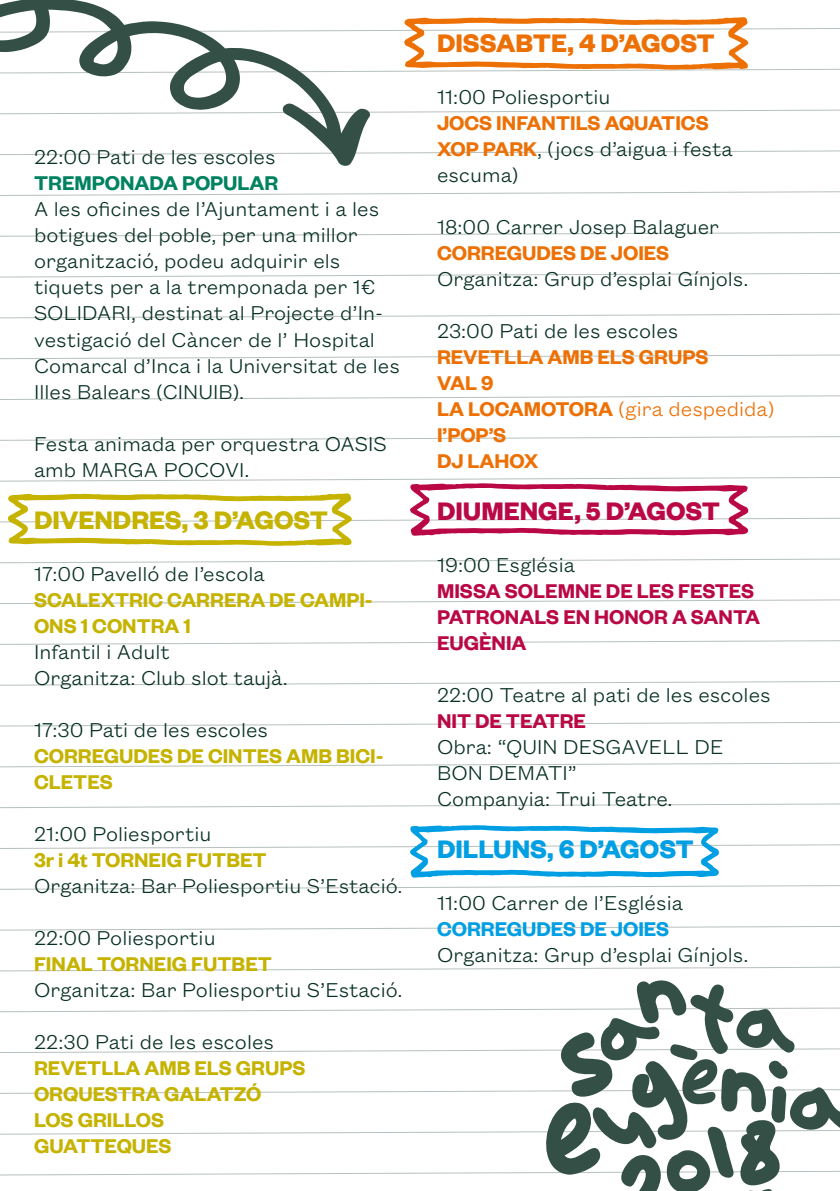
<style>
.page{position:relative;width:840px;height:1191px;background:#fff}
.page>*{position:absolute;margin:0;border:0;box-sizing:border-box;transform-origin:0 0}
.t1{font:700 28px "Founders Grotesk";color:#c5b300}
.t2{font:700 28px "Founders Grotesk";color:#ed7004}
.t3{font:700 28px "Founders Grotesk";color:#b90845}
.t4{font:700 28px "Founders Grotesk";color:#009fe3}
.t5{font:300 22px/26px "Founders Grotesk Text";color:#083025}
.t6{font:600 22px/26px "Founders Grotesk";color:#c5b300}
.t7{font:600 22px/26px "Founders Grotesk";color:#ed7004}
.t8{font:600 22px/26px "Founders Grotesk";color:#b90845}
.t9{font:300 22px "Founders Grotesk Text";color:#ed7004}
.t10{font:600 22px "Founders Grotesk";color:#008261}
.t11{font:600 22px "Founders Grotesk";color:#009fe3}
.s1{font-family:"Founders Grotesk";font-weight:600;color:#ed7004}
.s2{font-family:"Founders Grotesk";font-weight:600}
</style>
<div class="page">
<svg style="left:370px;top:109px;width:469px;height:6px"></svg>
<svg style="left:370px;top:150px;width:469px;height:4px"></svg>
<svg style="left:0;top:191px;width:839px;height:5px"></svg>
<svg style="left:0;top:232px;width:839px;height:5px"></svg>
<svg style="left:0;top:273px;width:839px;height:5px"></svg>
<svg style="left:0;top:313px;width:839px;height:6px"></svg>
<svg style="left:0;top:354px;width:839px;height:6px"></svg>
<svg style="left:0;top:395px;width:839px;height:5px"></svg>
<svg style="left:0;top:436px;width:839px;height:5px"></svg>
<svg style="left:0;top:558px;width:839px;height:6px"></svg>
<svg style="left:0;top:599px;width:839px;height:5px"></svg>
<svg style="left:0;top:640px;width:839px;height:5px"></svg>
<svg style="left:0;top:681px;width:839px;height:5px"></svg>
<svg style="left:0;top:722px;width:839px;height:5px"></svg>
<svg style="left:0;top:762px;width:839px;height:6px"></svg>
<svg style="left:0;top:803px;width:839px;height:6px"></svg>
<svg style="left:0;top:885px;width:839px;height:5px"></svg>
<svg style="left:0;top:926px;width:839px;height:5px"></svg>
<svg style="left:370px;top:17px;width:469px;height:55px"></svg>
<svg style="left:0;top:477px;width:839px;height:69px"></svg>
<svg style="left:0;top:825px;width:839px;height:52px"></svg>
<svg style="left:0;top:0;width:370px;height:166px"></svg>
<svg style="left:0;top:966px;width:839px;height:225px"></svg>
<p class="t5" style="left:34px;top:143px;width:243px">22:00 Pati de les escoles</p>
<p class="t10" style="left:34px;top:169px;width:246px">TREMPONADA POPULAR</p>
<p class="t5" style="left:34px;top:195px;width:367px">A les oficines de l’Ajuntament i a les botigues del poble, per una millor organització, podeu adquirir els tiquets per a la tremponada per 1€ SOLIDARI, destinat al Projecte d’In&shy;vestigació del Càncer de l’ Hospital Comarcal d’Inca i la Universitat de les Illes Balears (CINUIB).</p>
<p class="t5" style="left:34px;top:429px;width:354px">Festa animada per orquestra OASIS amb MARGA POCOVI.</p>
<p class="t1" style="left:34px;top:502px;width:295px">DIVENDRES, 3 D’AGOST</p>
<p class="t5" style="left:34px;top:559px;width:232px">17:00 Pavelló de l’escola</p>
<p class="t6" style="left:34px;top:585px;width:340px">SCALEXTRIC CARRERA DE CAMPI-<br>ONS 1 CONTRA 1</p>
<p class="t5" style="left:34px;top:637px;width:255px">Infantil i Adult<br>Organitza: Club slot taujà.</p>
<p class="t5" style="left:34px;top:715px;width:235px">17:30 Pati de les escoles</p>
<p class="t6" style="left:34px;top:741px;width:351px">CORREGUDES DE CINTES AMB BICI-<br>CLETES</p>
<p class="t5" style="left:34px;top:819px;width:179px">21:00 Poliesportiu</p>
<p class="t6" style="left:34px;top:845px;width:234px">3r i 4t TORNEIG FUTBET</p>
<p class="t5" style="left:34px;top:871px;width:369px">Organitza: Bar Poliesportiu S’Estació.</p>
<p class="t5" style="left:34px;top:923px;width:183px">22:00 Poliesportiu</p>
<p class="t6" style="left:34px;top:949px;width:239px">FINAL TORNEIG FUTBET</p>
<p class="t5" style="left:34px;top:975px;width:369px">Organitza: Bar Poliesportiu S’Estació.</p>
<p class="t5" style="left:34px;top:1027px;width:241px">22:30 Pati de les escoles</p>
<p class="t6" style="left:34px;top:1053px;width:273px">REVETLLA AMB ELS GRUPS<br>ORQUESTRA GALATZÓ<br>LOS GRILLOS<br>GUATTEQUES</p>
<p class="t2" style="left:437px;top:25px;width:279px">DISSABTE, 4 D’AGOST</p>
<p class="t5" style="left:437px;top:82px;width:175px">11:00 Poliesportiu</p>
<p class="t7" style="left:437px;top:109px;width:273px">JOCS INFANTILS AQUATICS</p>
<p class="t5" style="left:437px;top:134px;width:297px"><span class="s1">XOP PARK</span>, (jocs d’aigua i festa escuma)</p>
<p class="t5" style="left:437px;top:212px;width:283px">18:00 Carrer Josep Balaguer</p>
<p class="t7" style="left:437px;top:239px;width:234px">CORREGUDES DE JOIES</p>
<p class="t5" style="left:437px;top:264px;width:313px">Organitza: Grup d’esplai Gínjols.</p>
<p class="t5" style="left:437px;top:316px;width:243px">23:00 Pati de les escoles</p>
<p class="t7" style="left:437px;top:343px;width:273px">REVETLLA AMB ELS GRUPS<br>VAL 9</p>
<p class="t9" style="left:437px;top:394px;width:338px"><span class="s2">LA LOCAMOTORA</span> (gira despedida)</p>
<p class="t7" style="left:437px;top:421px;width:103px">I’POP’S<br>DJ LAHOX</p>
<p class="t3" style="left:437px;top:493px;width:284px">DIUMENGE, 5 D’AGOST</p>
<p class="t5" style="left:437px;top:550px;width:139px">19:00 Església</p>
<p class="t8" style="left:437px;top:577px;width:324px">MISSA SOLEMNE DE LES FESTES<br>PATRONALS EN HONOR A SANTA<br>EUGÈNIA</p>
<p class="t5" style="left:437px;top:680px;width:335px">22:00 Teatre al pati de les escoles</p>
<p class="t8" style="left:437px;top:707px;width:150px">NIT DE TEATRE</p>
<p class="t5" style="left:437px;top:732px;width:288px">Obra: “QUIN DESGAVELL DE<br>BON DEMATI”<br>Companyia: Trui Teatre.</p>
<p class="t4" style="left:437px;top:831px;width:258px">DILLUNS, 6 D’AGOST</p>
<p class="t5" style="left:437px;top:888px;width:247px">11:00 Carrer de l’Església</p>
<p class="t11" style="left:437px;top:915px;width:234px">CORREGUDES DE JOIES</p>
<p class="t5" style="left:437px;top:940px;width:313px">Organitza: Grup d’esplai Gínjols.</p>
</div>
